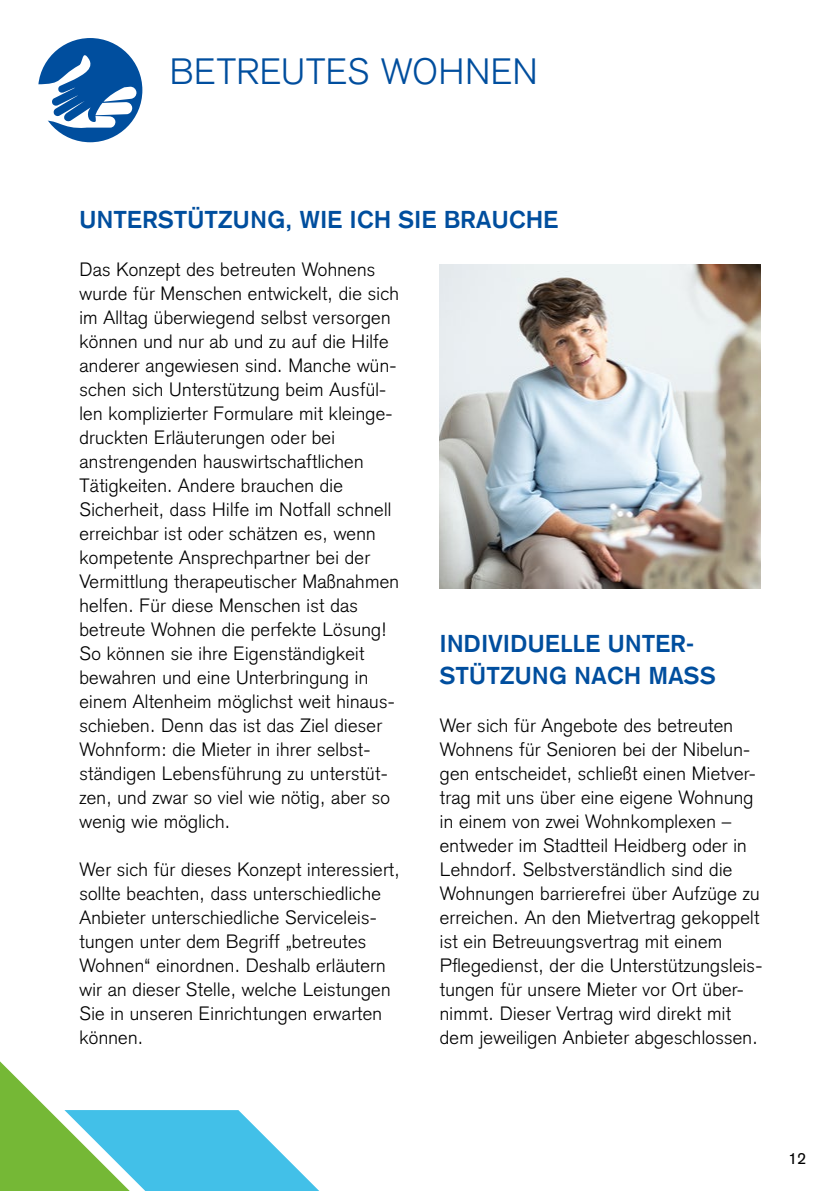
<style>
.page{position:relative;width:840px;height:1191px;background:#fff}
.page>*{position:absolute;margin:0;border:0;box-sizing:border-box;transform-origin:0 0}
.t1{font:300 36px "Akzidenz Grotesk";letter-spacing:.02em;color:#004e9e}
.t2{font:700 24px/32px "Akzidenz Grotesk";letter-spacing:.02em;color:#004e9e}
.t3{font:300 19px/24px "Akzidenz Grotesk";letter-spacing:.015em;color:#000}
.t4{font:16px "Akzidenz Grotesk";color:#000}
</style>
<div class="page">
<img style="left:439px;top:264px;width:320px;height:324px">
<svg style="left:0;top:1061px;width:319px;height:130px"></svg>
<svg style="left:36px;top:36px;width:108px;height:108px;background:#2568ac"></svg>
<svg style="left:39px;top:51px;width:98px;height:79px"></svg>
<div style="left:34px;top:34px;width:112px;height:112px;border:4px solid #fff;border-radius:50%"></div>
<h1 class="t1" style="left:170px;top:50px;width:369px">BETREUTES WOHNEN</h1>
<p class="t2" style="left:79px;top:203px;width:480px">UNTERSTÜTZUNG, WIE ICH SIE BRAUCHE</p>
<p class="t3" style="left:79px;top:258px;width:321px">Das Konzept des betreuten Wohnens wurde für Menschen entwickelt, die sich im Alltag überwiegend selbst versorgen können und nur ab und zu auf die Hilfe anderer angewiesen sind. Manche wün&shy;schen sich Unterstützung beim Ausfül&shy;len komplizierter Formulare mit kleinge&shy;druckten Erläuterungen oder bei anstrengenden hauswirtschaftlichen Tätigkeiten. Andere brauchen die Sicherheit, dass Hilfe im Notfall schnell erreichbar ist oder schätzen es, wenn kompetente Ansprechpartner bei der Vermittlung therapeutischer Maßnahmen helfen. Für diese Menschen ist das betreute Wohnen die perfekte Lösung!<br>So können sie ihre Eigenständigkeit bewahren und eine Unterbringung in einem Altenheim möglichst weit hinaus&shy;schieben. Denn das ist das Ziel dieser Wohnform: die Mieter in ihrer selbst&shy;ständigen Lebensführung zu unterstüt&shy;zen, und zwar so viel wie nötig, aber so wenig wie möglich.</p>
<p class="t3" style="left:79px;top:857px;width:321px">Wer sich für dieses Konzept interessiert, sollte beachten, dass unterschiedliche Anbieter unterschiedliche Serviceleis&shy;tungen unter dem Begriff „betreutes Wohnen“ einordnen. Deshalb erläutern wir an dieser Stelle, welche Leistungen Sie in unseren Einrichtungen erwarten können.</p>
<p class="t2" style="left:439px;top:627px;width:277px">INDIVIDUELLE UNTER-<br>STÜTZUNG NACH MASS</p>
<p class="t3" style="left:439px;top:714px;width:324px">Wer sich für Angebote des betreuten Wohnens für Senioren bei der Nibelun&shy;gen entscheidet, schließt einen Mietver&shy;trag mit uns über eine eigene Wohnung in einem von zwei Wohnkomplexen – entweder im Stadtteil Heidberg oder in Lehndorf. Selbstverständlich sind die Wohnungen barrierefrei über Aufzüge zu erreichen. An den Mietvertrag gekoppelt ist ein Betreuungsvertrag mit einem Pflegedienst, der die Unterstützungsleis&shy;tungen für unsere Mieter vor Ort über&shy;nimmt. Dieser Vertrag wird direkt mit dem jeweiligen Anbieter abgeschlossen.</p>
<p class="t4" style="left:787px;top:1149px;width:19px">12</p>
</div>
